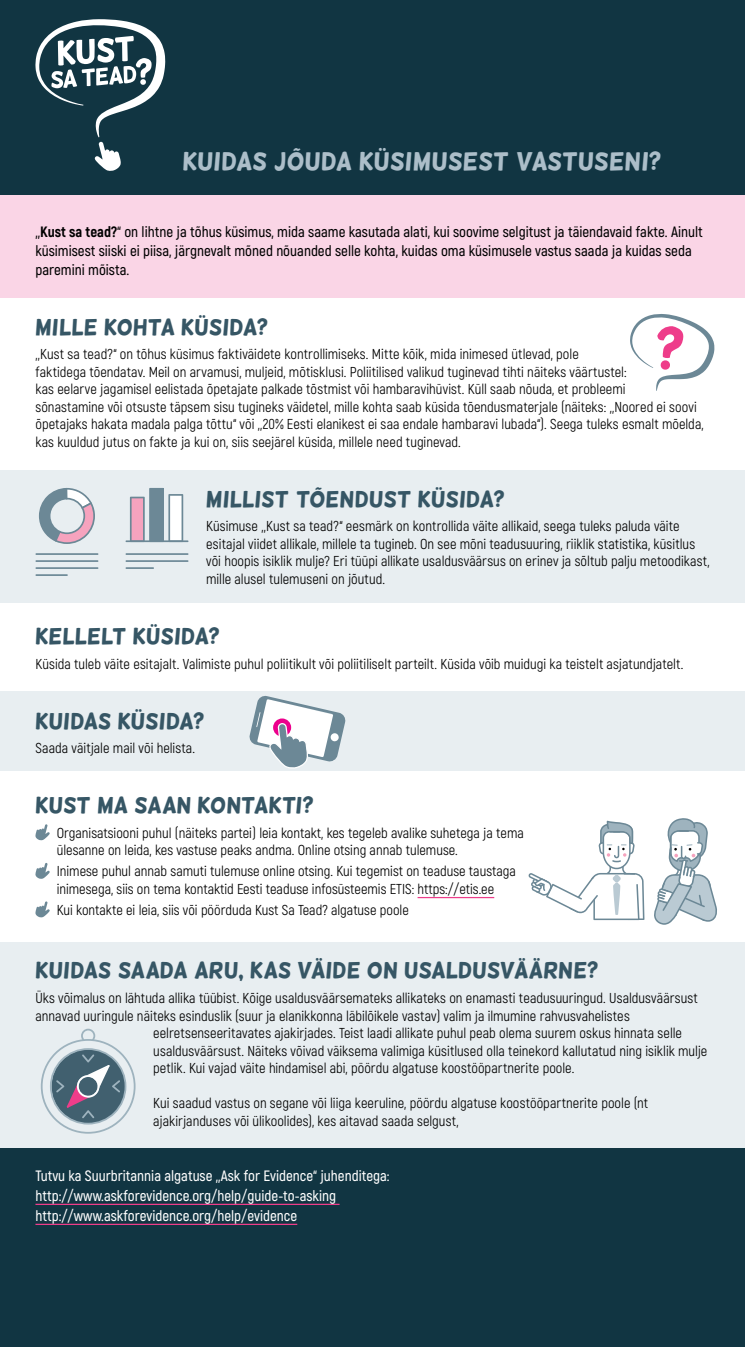
<style>
.page{position:relative;width:745px;height:1347px;background:#fff}
.page>*{position:absolute;margin:0;border:0;box-sizing:border-box;transform-origin:0 0}
.Pealkiri_2{font:25px "Helsinki";letter-spacing:.005em;color:#acbec9}
.Pealkiri_1{font:22.5px "Helsinki";letter-spacing:.005em;color:#365665}
.Sissejuhatus{font:600 15px/18.8px "Akrobat";color:#000}
.valge_semibold{font:600 15px "Akrobat";color:#fff}
.loetelu{font:14.38px/17.5px "Akrobat";color:#000}
.s1{font-weight:800}
</style>
<div class="page">
<div style="left:0;top:469px;width:744px;height:133px;background:#e8eef1"></div>
<div style="left:0;top:691px;width:744px;height:80px;background:#e8eef1"></div>
<div style="left:0;top:941px;width:744px;height:207px;background:#e8eef1"></div>
<div style="left:0;top:195px;width:744px;height:103px;background:#fad5e6"></div>
<div style="left:0;top:0;width:744px;height:195px;background:#113542"></div>
<div style="left:0;top:1148px;width:744px;height:198px;background:#113542"></div>
<hr style="left:417px;top:897px;width:77px;height:1px;background:#ee3d8a">
<hr style="left:35px;top:1203px;width:304px;height:2px;background:#ee3d8a">
<hr style="left:35px;top:1223px;width:262px;height:2px;background:#ee3d8a">
<svg style="left:35px;top:824px;width:15px;height:16px"></svg>
<svg style="left:35px;top:863px;width:15px;height:16px"></svg>
<svg style="left:35px;top:901px;width:15px;height:16px"></svg>
<svg style="left:35px;top:19px;width:130px;height:152px"></svg>
<svg style="left:630px;top:314px;width:84px;height:77px"></svg>
<svg style="left:249px;top:695px;width:97px;height:74px"></svg>
<svg style="left:130px;top:488px;width:53px;height:52px"></svg>
<hr style="left:125px;top:553px;width:63px;height:2px;background:#6c8896">
<hr style="left:125px;top:540px;width:63px;height:2px;background:#6c8896">
<hr style="left:125px;top:560px;width:63px;height:2px;background:#6c8896">
<hr style="left:125px;top:567px;width:29px;height:2px;background:#6c8896">
<hr style="left:35px;top:553px;width:63px;height:2px;background:#6c8896">
<hr style="left:35px;top:560px;width:63px;height:2px;background:#6c8896">
<hr style="left:35px;top:567px;width:63px;height:2px;background:#6c8896">
<hr style="left:35px;top:574px;width:33px;height:2px;background:#6c8896">
<svg style="left:39px;top:488px;width:56px;height:56px"></svg>
<svg style="left:528px;top:820px;width:116px;height:100px"></svg>
<svg style="left:654px;top:818px;width:63px;height:107px"></svg>
<svg style="left:41px;top:1028px;width:94px;height:105px"></svg>
<p class="Pealkiri_2" style="left:182px;top:147px;width:480px">KUIDAS JÕUDA KÜSIMUSEST VASTUSENI?</p>
<p class="Sissejuhatus" style="left:35px;top:222px;width:668px">,,<span class="s1">Kust sa tead?</span>“ on lihtne ja tõhus küsimus, mida saame kasutada alati, kui soovime selgitust ja täiendavaid fakte. Ainult küsimisest siiski ei piisa, järgnevalt mõned nõuanded selle kohta, kuidas oma küsimusele vastus saada ja kuidas seda paremini mõista.</p>
<p class="Pealkiri_1" style="left:35px;top:314px;width:234px">MILLE KOHTA KÜSIDA?</p>
<p class="loetelu" style="left:35px;top:345px;width:669px">,,Kust sa tead?“ on tõhus küsimus faktiväidete kontrollimiseks. Mitte kõik, mida inimesed ütlevad, pole<br>faktidega tõendatav. Meil on arvamusi, muljeid, mõtisklusi. Poliitilised valikud tuginevad tihti näiteks väärtustel:<br>kas eelarve jagamisel eelistada õpetajate palkade tõstmist või hambaravihüvist. Küll saab nõuda, et probleemi<br>sõnastamine või otsuste täpsem sisu tugineks väidetel, mille kohta saab küsida tõendusmaterjale (näiteks: ,,Noored ei soovi õpetajaks hakata madala palga tõttu“ või ,,20% Eesti elanikest ei saa endale hambaravi lubada“). Seega tuleks esmalt mõelda, kas kuuldud jutus on fakte ja kui on, siis seejärel küsida, millele need tuginevad.</p>
<p class="Pealkiri_1" style="left:206px;top:486px;width:300px">MILLIST TÕENDUST KÜSIDA?</p>
<p class="loetelu" style="left:206px;top:517px;width:504px">Küsimuse ,,Kust sa tead?“ eesmärk on kontrollida väite allikaid, seega tuleks paluda väite esitajal viidet allikale, millele ta tugineb. On see mõni teadusuuring, riiklik statistika, küsitlus või hoopis isiklik mulje? Eri tüüpi allikate usaldusväärsus on erinev ja sõltub palju metoodikast, mille alusel tulemuseni on jõutud.</p>
<p class="Pealkiri_1" style="left:35px;top:623px;width:186px">KELLELT KÜSIDA?</p>
<p class="loetelu" style="left:35px;top:654px;width:649px">Küsida tuleb väite esitajalt. Valimiste puhul poliitikult või poliitiliselt parteilt. Küsida võib muidugi ka teistelt asjatundjatelt.</p>
<p class="Pealkiri_1" style="left:35px;top:708px;width:170px">KUIDAS KÜSIDA?</p>
<p class="loetelu" style="left:35px;top:739px;width:161px">Saada väitjale mail või helista.</p>
<p class="Pealkiri_1" style="left:35px;top:792px;width:279px">KUST MA SAAN KONTAKTI?</p>
<p class="loetelu" style="left:57px;top:824px;width:468px">Organisatsiooni puhul (näiteks partei) leia kontakt, kes tegeleb avalike suhetega ja tema ülesanne on leida, kes vastuse peaks andma. Online otsing annab tulemuse.</p>
<p class="loetelu" style="left:57px;top:862px;width:460px">Inimese puhul annab samuti tulemuse online otsing. Kui tegemist on teaduse taustaga inimesega, siis on tema kontaktid Eesti teaduse infosüsteemis ETIS: https://etis.ee</p>
<p class="loetelu" style="left:57px;top:901px;width:353px">Kui kontakte ei leia, siis või pöörduda Kust Sa Tead? algatuse poole</p>
<p class="Pealkiri_1" style="left:35px;top:958px;width:564px">KUIDAS SAADA ARU, KAS VÄIDE ON USALDUSVÄÄRNE?</p>
<p class="loetelu" style="left:35px;top:989px;width:663px">Üks võimalus on lähtuda allika tüübist. Kõige usaldusväärsemateks allikateks on enamasti teadusuuringud. Usaldusväärsust</p>
<p class="loetelu" style="left:35px;top:1006px;width:595px">annavad uuringule näiteks esinduslik (suur ja elanikkonna läbilõikele vastav) valim ja ilmumine rahvusvahelistes</p>
<p class="loetelu" style="left:153px;top:1024px;width:530px">eelretsenseeritavates ajakirjades. Teist laadi allikate puhul peab olema suurem oskus hinnata selle</p>
<p class="loetelu" style="left:153px;top:1041px;width:555px">usaldusväärsust. Näiteks võivad väiksema valimiga küsitlused olla teinekord kallutatud ning isiklik mulje</p>
<p class="loetelu" style="left:153px;top:1059px;width:422px">petlik. Kui vajad väite hindamisel abi, pöördu algatuse koostööpartnerite poole.</p>
<p class="loetelu" style="left:153px;top:1094px;width:496px">Kui saadud vastus on segane või liiga keeruline, pöördu algatuse koostööpartnerite poole (nt ajakirjanduses või ülikoolides), kes aitavad saada selgust,</p>
<p class="valge_semibold" style="left:35px;top:1166px;width:355px">Tutvu ka Suurbritannia algatuse ,,Ask for Evidence“ juhenditega:</p>
<p class="valge_semibold" style="left:35px;top:1186px;width:302px">http://www.askforevidence.org/help/guide-to-asking</p>
<p class="valge_semibold" style="left:35px;top:1206px;width:263px">http://www.askforevidence.org/help/evidence</p>
</div>
